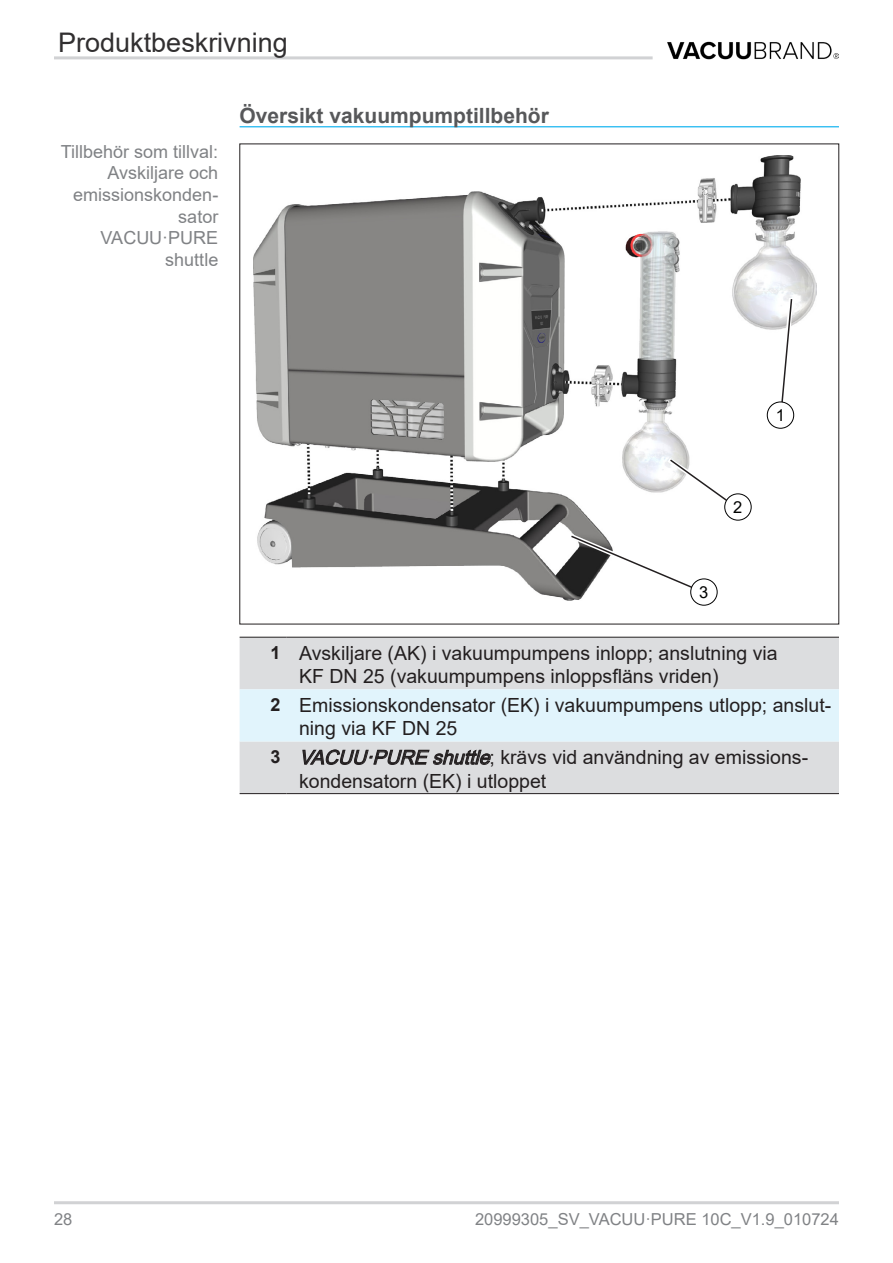
<style>
.page{position:relative;width:893px;height:1263px;background:#fff}
.page>*{position:absolute;margin:0;border:0;box-sizing:border-box;transform-origin:0 0}
.t1{font:27px "Arial";color:#312f30}
._14_Überschrift_Zwischenüberschrift_Absat{font:700 21px "Arial";color:#57585a}
._13_Tabellen-Inhalt_Slbentrennung{font:19.5px/23.4px "Arial";color:#231f20}
._12_Marginalientext_rechtsbündig_Silbentr{font:18px/21.6px "Arial";color:#808285;text-align:right}
._12_Tabellen-Überschrift_Bold_rechtsbündi{font:700 18px "Arial";color:#231f20}
.t2{font:16.5px "Arial";color:#808285}
._11_Textkörper_zentriert{font:16.5px "Arial";color:#000200}
.s1{font-style:italic}
</style>
<div class="page">
<hr style="left:54px;top:1201px;width:785px;height:3px;background:#d1d2d4">
<hr style="left:54px;top:56px;width:599px;height:3px;background:#d1d2d4">
<img style="left:667px;top:41px;width:172px;height:19px">
<hr style="left:240px;top:126px;width:599px;height:1px;background:#00aeef">
<img style="left:254px;top:156px;width:562px;height:444px">
<svg style="left:777px;top:293px;width:19px;height:119px"></svg>
<div style="left:767px;top:402px;width:27px;height:26px;background:#fff;border-radius:50%"></div>
<div style="left:767px;top:402px;width:27px;height:27px;border:1px solid #000;border-radius:50%"></div>
<svg style="left:565px;top:530px;width:134px;height:64px"></svg>
<div style="left:691px;top:579px;width:26px;height:26px;background:#fff;border-radius:50%"></div>
<div style="left:690px;top:578px;width:27px;height:28px;border:1px solid #000;border-radius:50%"></div>
<svg style="left:662px;top:454px;width:74px;height:52px"></svg>
<div style="left:725px;top:494px;width:26px;height:26px;background:#fff;border-radius:50%"></div>
<div style="left:724px;top:493px;width:28px;height:27px;border:1px solid #000;border-radius:50%"></div>
<div style="left:240px;top:638px;width:599px;height:155px;background:#dcdddf"></div>
<div style="left:240px;top:689px;width:599px;height:52px;background:#e1f4fc"></div>
<hr style="left:240px;top:637px;width:46px;height:1px;background:#231f20">
<hr style="left:286px;top:637px;width:553px;height:1px;background:#231f20">
<hr style="left:240px;top:793px;width:46px;height:1px;background:#231f20">
<hr style="left:286px;top:793px;width:553px;height:1px;background:#231f20">
<h1 class="t1" style="left:58px;top:24px;width:231px">Produktbeskrivning</h1>
<p class="_12_Marginalientext_rechtsbündig_Silbentr" style="left:61px;top:140px;width:159px">Tillbehör som tillval:<br>Avskiljare och emissionskonden‑ sator<br>VACUU·PURE shuttle</p>
<p class="_14_Überschrift_Zwischenüberschrift_Absat" style="left:240px;top:101px;width:311px">Översikt vakuumpumptillbehör</p>
<p class="_11_Textkörper_zentriert" style="left:733px;top:496px;width:11px">2</p>
<p class="_11_Textkörper_zentriert" style="left:699px;top:581px;width:11px">3</p>
<p class="_11_Textkörper_zentriert" style="left:776px;top:404px;width:11px">1</p>
<p class="_12_Tabellen-Überschrift_Bold_rechtsbündi" style="left:270px;top:640px;width:12px">1</p>
<p class="_13_Tabellen-Inhalt_Slbentrennung" style="left:299px;top:641px;width:480px">Avskiljare (AK) i vakuumpumpens inlopp; anslutning via<br>KF DN 25 (vakuumpumpens inloppsfläns vriden)</p>
<p class="_12_Tabellen-Überschrift_Bold_rechtsbündi" style="left:270px;top:692px;width:12px">2</p>
<p class="_13_Tabellen-Inhalt_Slbentrennung" style="left:299px;top:693px;width:534px">Emissionskondensator (EK) i vakuumpumpens utlopp; anslut‑ ning via KF DN 25</p>
<p class="_12_Tabellen-Überschrift_Bold_rechtsbündi" style="left:270px;top:744px;width:12px">3</p>
<p class="_13_Tabellen-Inhalt_Slbentrennung" style="left:299px;top:745px;width:510px"><span class="s1">VACUU·PUREshuttle</span>; krävs vid användning av emissions‑ kondensatorn (EK) i utloppet</p>
<p class="t2" style="left:54px;top:1208px;width:20px">28</p>
<p class="t2" style="left:475px;top:1208px;width:365px">20999305_SV_VACUU·PURE 10C_V1.9_010724</p>
</div>
